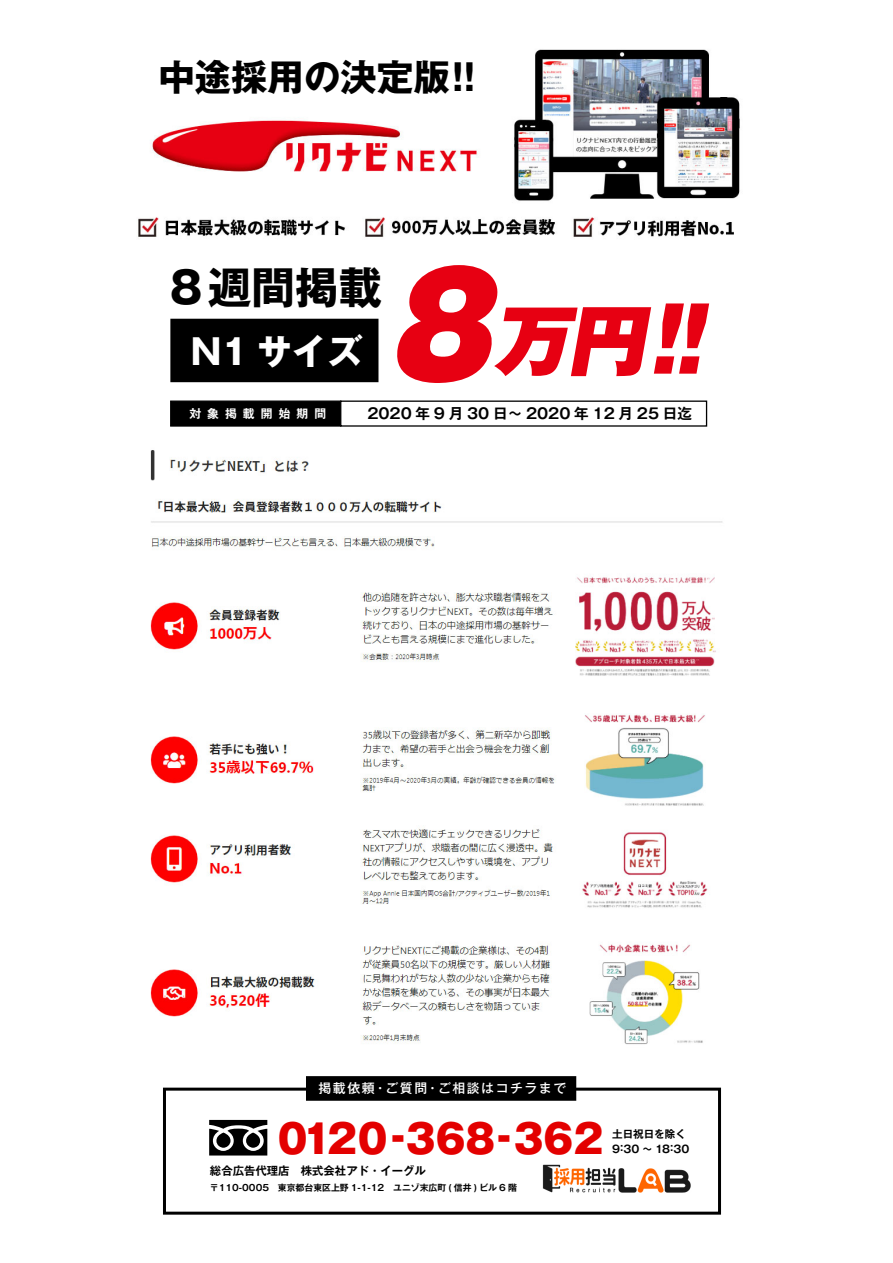
<style>
.page{position:relative;width:893px;height:1263px;background:#fff}
.page>*{position:absolute;margin:0;border:0;box-sizing:border-box;transform-origin:0 0}
.t1{font:italic 900 76.8px "Gothic MB101 Pr 5";color:#e70012}
.t2{font:700 43.5px "Gothic MB101 Pr 5";color:#000}
.t3{font:800 39.3px "Gothic MB101 Pr 5";color:#e30000}
.t4{font:700 36.45px "Gothic MB101 Pr 5";color:#000}
.t5{font:700 35.25px "Gothic MB101 Pr 5";color:#fff}
.t6{font:700 14.7px "Gothic MB101 Pr 5 De";color:#000}
.t7{font:500 12.9px "Gothic MB101 Pr 5";letter-spacing:.12em;color:#fff}
.t8{font:700 11.7px "Gothic MB101 Pr 5 De";letter-spacing:.52em;color:#fff}
.t9{font:700 11.4px "Gothic MB101 Pr 5 De";color:#000}
.t10{font:700 10.5px/15px "Gothic MB101 Pr 5 De";color:#000}
.t11{font:700 8.85px "Gothic MB101 Pr 5 De";color:#000}
.s1{font-size:136.5px}
.s2{font-size:85.5px}
</style>
<div class="page">
<img style="left:138px;top:49px;width:602px;height:188px">
<div style="left:171px;top:401px;width:170px;height:25px;background:#000"></div>
<div style="left:170px;top:400px;width:171px;height:27px;border:1px solid #000"></div>
<div style="left:340px;top:400px;width:367px;height:27px;border:1px solid #000"></div>
<div style="left:152px;top:38px;width:322px;height:44px;background:#fff"></div>
<img style="left:150px;top:450px;width:573px;height:595px">
<div style="left:170px;top:319px;width:208px;height:63px;background:#000"></div>
<div style="left:163px;top:1088px;width:558px;height:127px;border:3px solid #000"></div>
<div style="left:306px;top:1076px;width:270px;height:25px;background:#000"></div>
<svg style="left:209px;top:1120px;width:58px;height:35px"></svg>
<img style="left:542px;top:1164px;width:149px;height:29px">
<h3 class="t4" style="left:158px;top:47px;width:318px">中途採用の決定版!!</h3>
<h2 class="t2" style="left:165px;top:252px;width:219px">８週間掲載</h2>
<h3 class="t5" style="left:191px;top:323px;width:173px">N1 サイズ</h3>
<h1 class="t1" style="left:387px;top:276px;width:339px"><span class="s1">8</span>万円<span class="s2">!!</span></h1>
<h3 class="t8" style="left:189px;top:404px;width:138px">対象掲載開始期間</h3>
<h3 class="t6" style="left:367px;top:401px;width:326px">2020 年 9 月 30 日～ 2020 年 12 月 25 日迄</h3>
<h3 class="t7" style="left:319px;top:1077px;width:249px">掲載依頼・ご質問・ご相談はコチラまで</h3>
<h3 class="t3" style="left:278px;top:1106px;width:327px">0120-368-362</h3>
<p class="t10" style="left:612px;top:1126px;width:79px">土日祝日を除く<br>9:30 ～ 18:30</p>
<p class="t9" style="left:210px;top:1161px;width:217px">総合広告代理店　株式会社アド・イーグル</p>
<p class="t11" style="left:210px;top:1180px;width:309px">〒110-0005　東京都台東区上野 1-1-12　ユニゾ末広町 ( 信井 ) ビル 6 階</p>
</div>
